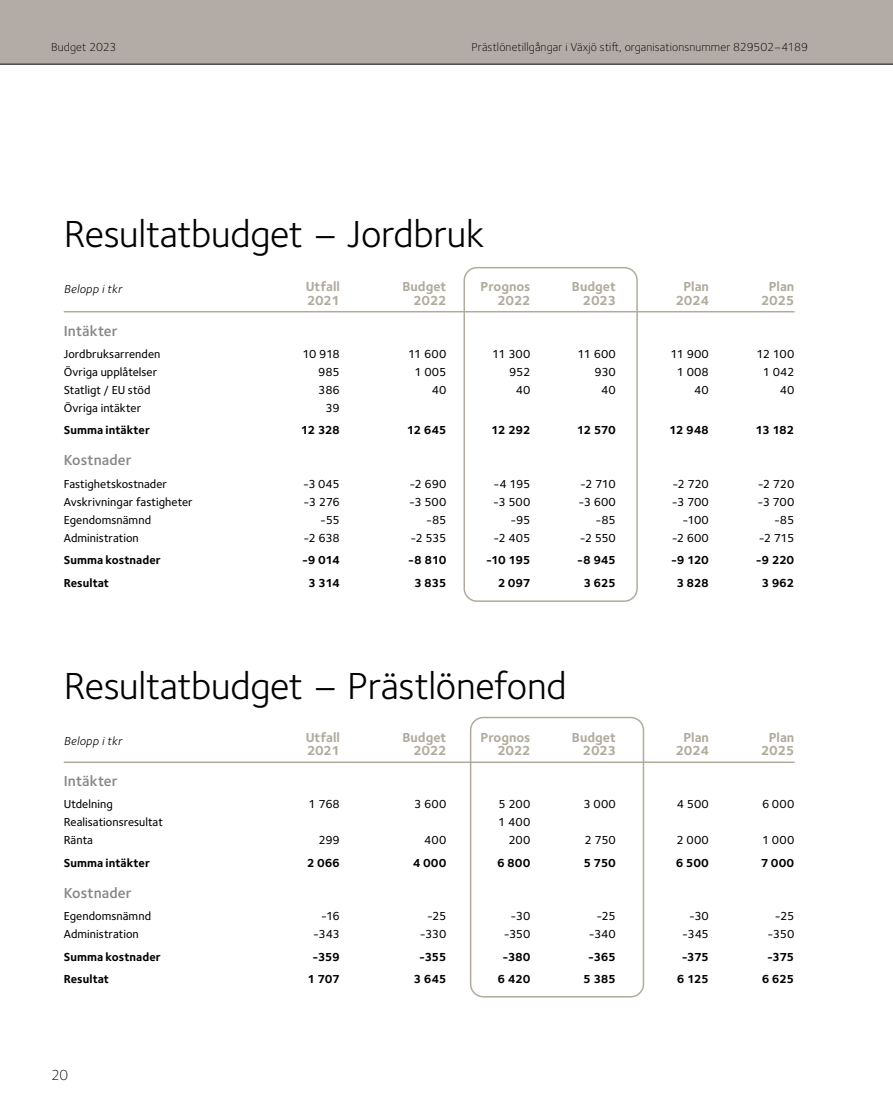
<style>
.page{position:relative;width:893px;height:1106px;background:#fff}
.page>*{position:absolute;margin:0;border:0;box-sizing:border-box;transform-origin:0 0}
.t1{font:39px "Foundry Sterling OT3";letter-spacing:-.01em;color:#000}
.t2{font:600 15px "Foundry Sterling OT3";letter-spacing:.01em;color:#878787}
.t3{font:300 15px "Foundry Sterling OT3";color:#000}
.t4{font:700 13.5px "Foundry Sterling OT3";letter-spacing:-.025em;color:#b1ab9e}
.t5{font:500 12px "Foundry Sterling OT3";letter-spacing:.005em;color:#000}
.t6{font:700 12px "Foundry Sterling OT3";letter-spacing:-.03em;color:#000}
.t7{font:300 12px "Foundry Sterling OT3";letter-spacing:.01em;color:#000}
.t8{font:italic 12px "Foundry Sterling OT3";letter-spacing:.02em;color:#000}
</style>
<div class="page">
<div style="left:0;top:0;width:893px;height:64px;background:#b3aba5"></div>
<hr style="left:0;top:64px;width:893px;height:1px;background:#000">
<div style="left:463px;top:267px;width:175px;height:335px;border:2px solid #b1ab9e;border-radius:13px"></div>
<hr style="left:64px;top:311px;width:730px;height:1px;background:#b1ab9e">
<div style="left:470px;top:716px;width:174px;height:281px;border:2px solid #b1ab9e;border-radius:13px"></div>
<hr style="left:64px;top:761px;width:730px;height:2px;background:#b1ab9e">
<p class="t7" style="left:51px;top:38px;width:67px">Budget 2023</p>
<p class="t7" style="left:471px;top:38px;width:338px">Prästlönetillgångar i Växjö stift, organisationsnummer 829502–4189</p>
<h1 class="t1" style="left:64px;top:205px;width:422px">Resultatbudget – Jordbruk</h1>
<p class="t8" style="left:64px;top:281px;width:60px">Belopp i tkr</p>
<p class="t4" style="left:306px;top:276px;width:36px">Utfall</p>
<p class="t4" style="left:402px;top:276px;width:46px">Budget</p>
<p class="t4" style="left:480px;top:276px;width:52px">Prognos</p>
<p class="t4" style="left:572px;top:276px;width:46px">Budget</p>
<p class="t4" style="left:683px;top:276px;width:27px">Plan</p>
<p class="t4" style="left:769px;top:276px;width:27px">Plan</p>
<p class="t4" style="left:307px;top:289px;width:35px">2021</p>
<p class="t4" style="left:413px;top:289px;width:35px">2022</p>
<p class="t4" style="left:497px;top:289px;width:35px">2022</p>
<p class="t4" style="left:583px;top:289px;width:35px">2023</p>
<p class="t4" style="left:675px;top:289px;width:35px">2024</p>
<p class="t4" style="left:761px;top:289px;width:35px">2025</p>
<p class="t2" style="left:64px;top:319px;width:56px">Intäkter</p>
<p class="t5" style="left:64px;top:345px;width:98px">Jordbruksarrenden</p>
<p class="t5" style="left:302px;top:345px;width:39px">10 918</p>
<p class="t5" style="left:408px;top:345px;width:40px">11 600</p>
<p class="t5" style="left:492px;top:345px;width:40px">11 300</p>
<p class="t5" style="left:578px;top:345px;width:40px">11 600</p>
<p class="t5" style="left:670px;top:345px;width:40px">11 900</p>
<p class="t5" style="left:757px;top:345px;width:39px">12 100</p>
<p class="t5" style="left:64px;top:363px;width:95px">Övriga upplåtelser</p>
<p class="t5" style="left:318px;top:363px;width:23px">985</p>
<p class="t5" style="left:414px;top:363px;width:33px">1 005</p>
<p class="t5" style="left:509px;top:363px;width:23px">952</p>
<p class="t5" style="left:595px;top:363px;width:23px">930</p>
<p class="t5" style="left:677px;top:363px;width:34px">1 008</p>
<p class="t5" style="left:763px;top:363px;width:33px">1 042</p>
<p class="t5" style="left:64px;top:381px;width:88px">Statligt / EU stöd</p>
<p class="t5" style="left:318px;top:381px;width:23px">386</p>
<p class="t5" style="left:432px;top:381px;width:16px">40</p>
<p class="t5" style="left:516px;top:381px;width:16px">40</p>
<p class="t5" style="left:601px;top:381px;width:16px">40</p>
<p class="t5" style="left:694px;top:381px;width:16px">40</p>
<p class="t5" style="left:780px;top:381px;width:16px">40</p>
<p class="t5" style="left:64px;top:399px;width:79px">Övriga intäkter</p>
<p class="t5" style="left:326px;top:399px;width:16px">39</p>
<p class="t6" style="left:64px;top:421px;width:88px">Summa intäkter</p>
<p class="t6" style="left:301px;top:421px;width:41px">12 328</p>
<p class="t6" style="left:407px;top:421px;width:41px">12 645</p>
<p class="t6" style="left:491px;top:421px;width:41px">12 292</p>
<p class="t6" style="left:577px;top:421px;width:41px">12 570</p>
<p class="t6" style="left:669px;top:421px;width:41px">12 948</p>
<p class="t6" style="left:755px;top:421px;width:40px">13 182</p>
<p class="t2" style="left:64px;top:448px;width:70px">Kostnader</p>
<p class="t5" style="left:64px;top:474px;width:105px">Fastighetskostnader</p>
<p class="t5" style="left:303px;top:474px;width:38px">-3 045</p>
<p class="t5" style="left:410px;top:474px;width:38px">-2 690</p>
<p class="t5" style="left:494px;top:474px;width:38px">-4 195</p>
<p class="t5" style="left:580px;top:474px;width:37px">-2 710</p>
<p class="t5" style="left:672px;top:474px;width:38px">-2 720</p>
<p class="t5" style="left:758px;top:474px;width:38px">-2 720</p>
<p class="t5" style="left:64px;top:492px;width:130px">Avskrivningar fastigheter</p>
<p class="t5" style="left:304px;top:492px;width:38px">-3 276</p>
<p class="t5" style="left:409px;top:492px;width:39px">-3 500</p>
<p class="t5" style="left:493px;top:492px;width:39px">-3 500</p>
<p class="t5" style="left:578px;top:492px;width:39px">-3 600</p>
<p class="t5" style="left:672px;top:492px;width:39px">-3 700</p>
<p class="t5" style="left:757px;top:492px;width:39px">-3 700</p>
<p class="t5" style="left:64px;top:510px;width:89px">Egendomsnämnd</p>
<p class="t5" style="left:320px;top:510px;width:21px">-55</p>
<p class="t5" style="left:426px;top:510px;width:22px">-85</p>
<p class="t5" style="left:510px;top:510px;width:22px">-95</p>
<p class="t5" style="left:596px;top:510px;width:22px">-85</p>
<p class="t5" style="left:682px;top:510px;width:28px">-100</p>
<p class="t5" style="left:774px;top:510px;width:22px">-85</p>
<p class="t5" style="left:64px;top:528px;width:77px">Administration</p>
<p class="t5" style="left:303px;top:528px;width:38px">-2 638</p>
<p class="t5" style="left:410px;top:528px;width:38px">-2 535</p>
<p class="t5" style="left:494px;top:528px;width:38px">-2 405</p>
<p class="t5" style="left:580px;top:528px;width:38px">-2 550</p>
<p class="t5" style="left:672px;top:528px;width:39px">-2 600</p>
<p class="t5" style="left:759px;top:528px;width:37px">-2 715</p>
<p class="t6" style="left:64px;top:550px;width:98px">Summa kostnader</p>
<p class="t6" style="left:302px;top:550px;width:39px">-9 014</p>
<p class="t6" style="left:408px;top:550px;width:40px">-8 810</p>
<p class="t6" style="left:486px;top:550px;width:46px">-10 195</p>
<p class="t6" style="left:577px;top:550px;width:40px">-8 945</p>
<p class="t6" style="left:671px;top:550px;width:39px">-9 120</p>
<p class="t6" style="left:756px;top:550px;width:40px">-9 220</p>
<p class="t6" style="left:64px;top:573px;width:47px">Resultat</p>
<p class="t6" style="left:308px;top:573px;width:33px">3 314</p>
<p class="t6" style="left:414px;top:573px;width:34px">3 835</p>
<p class="t6" style="left:498px;top:573px;width:34px">2 097</p>
<p class="t6" style="left:583px;top:573px;width:34px">3 625</p>
<p class="t6" style="left:676px;top:573px;width:34px">3 828</p>
<p class="t6" style="left:761px;top:573px;width:34px">3 962</p>
<h1 class="t1" style="left:64px;top:657px;width:504px">Resultatbudget – Prästlönefond</h1>
<p class="t8" style="left:64px;top:732px;width:60px">Belopp i tkr</p>
<p class="t4" style="left:306px;top:726px;width:36px">Utfall</p>
<p class="t4" style="left:402px;top:726px;width:46px">Budget</p>
<p class="t4" style="left:480px;top:726px;width:52px">Prognos</p>
<p class="t4" style="left:572px;top:726px;width:46px">Budget</p>
<p class="t4" style="left:683px;top:726px;width:27px">Plan</p>
<p class="t4" style="left:769px;top:726px;width:27px">Plan</p>
<p class="t4" style="left:307px;top:740px;width:35px">2021</p>
<p class="t4" style="left:413px;top:740px;width:35px">2022</p>
<p class="t4" style="left:497px;top:740px;width:35px">2022</p>
<p class="t4" style="left:583px;top:740px;width:35px">2023</p>
<p class="t4" style="left:675px;top:740px;width:35px">2024</p>
<p class="t4" style="left:761px;top:740px;width:35px">2025</p>
<p class="t2" style="left:64px;top:769px;width:56px">Intäkter</p>
<p class="t5" style="left:64px;top:795px;width:51px">Utdelning</p>
<p class="t5" style="left:309px;top:795px;width:33px">1 768</p>
<p class="t5" style="left:414px;top:795px;width:34px">3 600</p>
<p class="t5" style="left:499px;top:795px;width:33px">5 200</p>
<p class="t5" style="left:584px;top:795px;width:34px">3 000</p>
<p class="t5" style="left:677px;top:795px;width:33px">4 500</p>
<p class="t5" style="left:762px;top:795px;width:34px">6 000</p>
<p class="t5" style="left:64px;top:813px;width:101px">Realisationsresultat</p>
<p class="t5" style="left:498px;top:813px;width:34px">1 400</p>
<p class="t5" style="left:64px;top:831px;width:31px">Ränta</p>
<p class="t5" style="left:318px;top:831px;width:23px">299</p>
<p class="t5" style="left:424px;top:831px;width:24px">400</p>
<p class="t5" style="left:508px;top:831px;width:23px">200</p>
<p class="t5" style="left:585px;top:831px;width:33px">2 750</p>
<p class="t5" style="left:677px;top:831px;width:34px">2 000</p>
<p class="t5" style="left:762px;top:831px;width:34px">1 000</p>
<p class="t6" style="left:64px;top:853px;width:88px">Summa intäkter</p>
<p class="t6" style="left:307px;top:853px;width:35px">2 066</p>
<p class="t6" style="left:413px;top:853px;width:35px">4 000</p>
<p class="t6" style="left:497px;top:853px;width:35px">6 800</p>
<p class="t6" style="left:583px;top:853px;width:34px">5 750</p>
<p class="t6" style="left:676px;top:853px;width:35px">6 500</p>
<p class="t6" style="left:761px;top:853px;width:35px">7 000</p>
<p class="t2" style="left:64px;top:881px;width:70px">Kostnader</p>
<p class="t5" style="left:64px;top:907px;width:89px">Egendomsnämnd</p>
<p class="t5" style="left:321px;top:907px;width:20px">-16</p>
<p class="t5" style="left:427px;top:907px;width:21px">-25</p>
<p class="t5" style="left:511px;top:907px;width:21px">-30</p>
<p class="t5" style="left:597px;top:907px;width:21px">-25</p>
<p class="t5" style="left:689px;top:907px;width:21px">-30</p>
<p class="t5" style="left:775px;top:907px;width:21px">-25</p>
<p class="t5" style="left:64px;top:925px;width:77px">Administration</p>
<p class="t5" style="left:313px;top:925px;width:28px">-343</p>
<p class="t5" style="left:420px;top:925px;width:28px">-330</p>
<p class="t5" style="left:504px;top:925px;width:28px">-350</p>
<p class="t5" style="left:589px;top:925px;width:29px">-340</p>
<p class="t5" style="left:682px;top:925px;width:28px">-345</p>
<p class="t5" style="left:768px;top:925px;width:28px">-350</p>
<p class="t6" style="left:64px;top:947px;width:98px">Summa kostnader</p>
<p class="t6" style="left:312px;top:947px;width:29px">-359</p>
<p class="t6" style="left:419px;top:947px;width:29px">-355</p>
<p class="t6" style="left:502px;top:947px;width:30px">-380</p>
<p class="t6" style="left:588px;top:947px;width:29px">-365</p>
<p class="t6" style="left:682px;top:947px;width:29px">-375</p>
<p class="t6" style="left:767px;top:947px;width:29px">-375</p>
<p class="t6" style="left:64px;top:969px;width:47px">Resultat</p>
<p class="t6" style="left:307px;top:969px;width:34px">1 707</p>
<p class="t6" style="left:414px;top:969px;width:34px">3 645</p>
<p class="t6" style="left:498px;top:969px;width:34px">6 420</p>
<p class="t6" style="left:583px;top:969px;width:34px">5 385</p>
<p class="t6" style="left:677px;top:969px;width:34px">6 125</p>
<p class="t6" style="left:762px;top:969px;width:34px">6 625</p>
<p class="t3" style="left:51px;top:1064px;width:19px">20</p>
</div>
